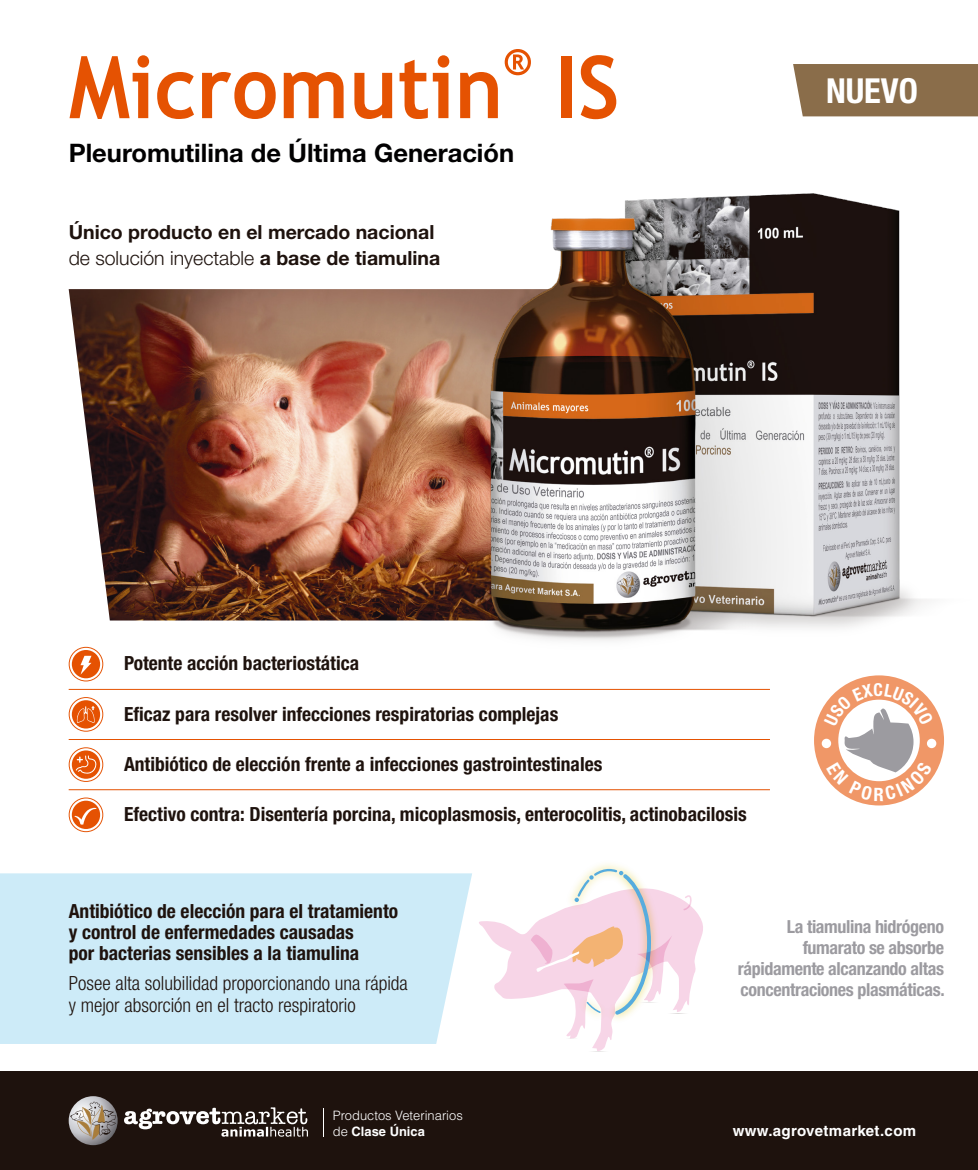
<style>
.page{position:relative;width:978px;height:1170px;background:#fff}
.page>*{position:absolute;margin:0;border:0;box-sizing:border-box;transform-origin:0 0}
.t1{font:700 condensed 34.5px "Helvetica Neue";color:#fff}
.t2{font:700 25.5px "Helvetica Neue";color:#010001}
.t3{font:700 condensed 19.5px/21px "Helvetica Neue";color:#1e120d}
.t4{font:300 condensed 19.5px/22.5px "Helvetica Neue";color:#1e120d}
.t5{font:700 19.5px/25.5px "Helvetica Neue";color:#1e120d}
.t6{font:700 condensed 18px/21px "Helvetica Neue";letter-spacing:-.02em;color:#9c9ba0;text-align:right}
.t7{font:700 15px "Helvetica LT Std";letter-spacing:.025em;color:#fff}
.t8{font:300 12.9px/15.5px "Helvetica LT Std";color:#fff}
.s1{font-weight:300}
.s2{font-weight:700}
</style>
<div class="page">
<div style="left:0;top:873px;width:472px;height:170px;background:#cdebf8"></div>
<div style="left:0;top:1071px;width:978px;height:98px;background:#1e120d"></div>
<svg style="left:69px;top:1096px;width:49px;height:48px"></svg>
<svg style="left:71px;top:1101px;width:45px;height:38px"></svg>
<svg style="left:124px;top:1107px;width:184px;height:29px"></svg>
<svg style="left:323px;top:1108px;width:1px;height:28px"></svg>
<svg style="left:70px;top:55px;width:79px;height:64px"></svg>
<svg style="left:157px;top:72px;width:37px;height:47px"></svg>
<svg style="left:202px;top:72px;width:74px;height:47px"></svg>
<svg style="left:284px;top:72px;width:60px;height:46px"></svg>
<svg style="left:354px;top:73px;width:38px;height:46px"></svg>
<svg style="left:400px;top:55px;width:49px;height:64px"></svg>
<svg style="left:460px;top:72px;width:38px;height:46px"></svg>
<svg style="left:505px;top:49px;width:26px;height:26px"></svg>
<div style="left:561px;top:56px;width:10px;height:62px;background:#e55202"></div>
<svg style="left:581px;top:55px;width:35px;height:64px"></svg>
<div style="left:793px;top:64px;width:185px;height:52px;background:#8a6d4a"></div>
<img style="left:69px;top:289px;width:318px;height:331px">
<img style="left:387px;top:193px;width:542px;height:448px">
<svg style="left:69px;top:747px;width:34px;height:34px"></svg>
<svg style="left:69px;top:697px;width:34px;height:34px"></svg>
<svg style="left:69px;top:797px;width:34px;height:35px"></svg>
<svg style="left:69px;top:646px;width:34px;height:35px"></svg>
<hr style="left:69px;top:689px;width:701px;height:1px;background:#e55202">
<hr style="left:69px;top:739px;width:701px;height:1px;background:#e55202">
<hr style="left:69px;top:789px;width:701px;height:1px;background:#e55202">
<div style="left:814px;top:675px;width:130px;height:130px;background:#f09767;border-radius:50%"></div>
<div style="left:927px;top:738px;width:9px;height:10px;background:#fff;border-radius:50%"></div>
<div style="left:822px;top:738px;width:9px;height:10px;background:#fff;border-radius:50%"></div>
<svg style="left:479px;top:868px;width:224px;height:183px"></svg>
<svg style="left:824px;top:683px;width:110px;height:117px"></svg>
<h2 class="t2" style="left:69px;top:137px;width:447px">Pleuromutilina de Última Generación</h2>
<p class="t5" style="left:69px;top:219px;width:373px">Único producto en el mercado nacional <span class="s1">de solución inyectable</span> a base de tiamulina</p>
<h1 class="t1" style="left:826px;top:70px;width:93px">NUEVO</h1>
<p class="t3" style="left:124px;top:652px;width:237px">Potente acción bacteriostática</p>
<p class="t3" style="left:124px;top:702px;width:436px">Eficaz para resolver infecciones respiratorias complejas</p>
<p class="t3" style="left:124px;top:753px;width:480px">Antibiótico de elección frente a infecciones gastrointestinales</p>
<p class="t3" style="left:124px;top:803px;width:624px">Efectivo contra: Disentería porcina, micoplasmosis, enterocolitis, actinobacilosis</p>
<p class="t3" style="left:69px;top:900px;width:331px">Antibiótico de elección para el tratamiento y control de enfermedades causadas<br>por bacterias sensibles a la tiamulina</p>
<p class="t4" style="left:69px;top:971px;width:341px">Posee alta solubilidad proporcionando una rápida y mejor absorción en el tracto respiratorio</p>
<p class="t8" style="left:333px;top:1107px;width:131px">Productos Veterinarios de <span class="s2">Clase Única</span></p>
<p class="t6" style="left:738px;top:915px;width:208px">La tiamulina hidrógeno fumarato se absorbe rápidamente alcanzando altas concentraciones plasmáticas.</p>
<p class="t7" style="left:733px;top:1121px;width:185px">www.agrovetmarket.com</p>
</div>
